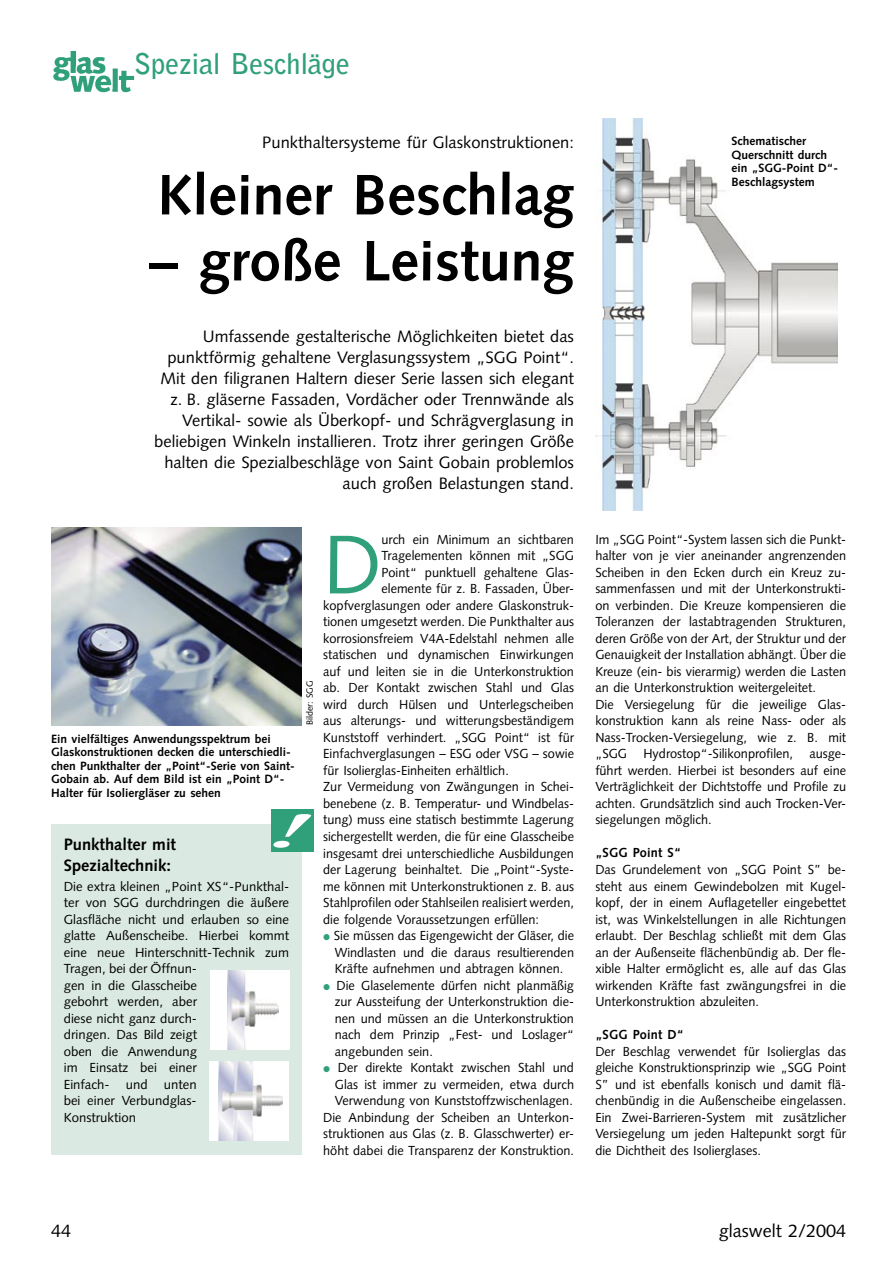
<style>
.page{position:relative;width:893px;height:1263px;background:#fff}
.page>*{position:absolute;margin:0;border:0;box-sizing:border-box;transform-origin:0 0}
.t1{font:83.25px "Syntax";color:#30a07a}
.t2{font:700 57px "Syntax";color:#000}
.t3{font:700 28.5px "Bell Gothic";letter-spacing:-.01em;color:#30a07a}
.t4{font:18px "Syntax";color:#000}
.t5{font:16.5px/21px "Syntax";color:#000;text-align:right}
.t6{font:700 16.5px/21px "Syntax";color:#000}
.t7{font:13.2px/16.5px "Syntax";color:#000}
.t8{font:700 13.2px "Syntax";letter-spacing:.015em;color:#000}
.t9{font:700 12px/13.5px "Syntax";color:#000}
.t10{font:9px "Syntax";color:#000}
</style>
<div class="page">
<img style="left:53px;top:51px;width:82px;height:42px">
<img style="left:51px;top:527px;width:251px;height:198px">
<img style="left:595px;top:118px;width:243px;height:393px">
<div style="left:51px;top:824px;width:251px;height:330px;background:#dae9e1"></div>
<div style="left:271px;top:810px;width:43px;height:42px;background:#30a07a"></div>
<svg style="left:273px;top:814px;width:39px;height:34px"></svg>
<div style="left:210px;top:971px;width:79px;height:79px;background:#fff"></div>
<img style="left:227px;top:971px;width:52px;height:79px">
<div style="left:210px;top:1061px;width:79px;height:80px;background:#fff"></div>
<img style="left:219px;top:1061px;width:63px;height:80px">
<h3 class="t3" style="left:134px;top:46px;width:218px">Spezial Beschläge</h3>
<p class="t5" style="left:262px;top:132px;width:313px">Punkthaltersysteme für Glaskonstruktionen:</p>
<h2 class="t2" style="left:158px;top:162px;width:418px">Kleiner Beschlag</h2>
<h2 class="t2" style="left:150px;top:228px;width:426px">– große Leistung</h2>
<p class="t5" style="left:154px;top:326px;width:421px">Umfassende gestalterische Möglichkeiten bietet das punktförmig gehaltene Verglasungssystem „SGG Point“.<br>Mit den filigranen Haltern dieser Serie lassen sich elegant z. B. gläserne Fassaden, Vordächer oder Trennwände als Vertikal- sowie als Überkopf- und Schrägverglasung in beliebigen Winkeln installieren. Trotz ihrer geringen Größe halten die Spezialbeschläge von Saint Gobain problemlos auch großen Belastungen stand.</p>
<p class="t9" style="left:51px;top:732px;width:245px">Ein vielfältiges Anwendungsspektrum bei Glaskonstruktionen decken die unterschiedli&shy;chen Punkthalter der „Point“-Serie von Saint-Gobain ab. Auf dem Bild ist ein „Point D“- Halter für Isoliergläser zu sehen</p>
<p class="t6" style="left:64px;top:834px;width:114px">Punkthalter mit<br>Spezialtechnik:</p>
<p class="t7" style="left:64px;top:878px;width:227px">Die extra kleinen „Point XS“-Punkthal&shy;ter von SGG durchdringen die äußere<br>Glasfläche nicht und erlauben so eine glatte Außenscheibe. Hierbei kommt eine neue Hinterschnitt-Technik zum<br>Tragen, bei der Öffnun-<br>gen in die Glasscheibe<br>gebohrt werden, aber<br>diese nicht ganz durch-<br>dringen. Das Bild zeigt<br>oben die Anwendung<br>im Einsatz bei einer<br>Einfach- und unten<br>bei einer Verbundglas-<br>Konstruktion</p>
<p class="t10" style="left:304px;top:725px;width:46px;rotate:-90deg">Bilder: SGG</p>
<h1 class="t1" style="left:323px;top:515px;width:60px">D</h1>
<p class="t7" style="left:381px;top:531px;width:194px">urch ein Minimum an sichtbaren</p>
<p class="t7" style="left:381px;top:548px;width:194px">Tragelementen können mit „SGG</p>
<p class="t7" style="left:381px;top:564px;width:194px">Point“ punktuell gehaltene Glas-</p>
<p class="t7" style="left:381px;top:581px;width:194px">elemente für z. B. Fassaden, Über-</p>
<p class="t7" style="left:323px;top:597px;width:252px">kopfverglasungen oder andere Glaskonstruk-</p>
<p class="t7" style="left:323px;top:614px;width:252px">tionen umgesetzt werden. Die Punkthalter aus</p>
<p class="t7" style="left:323px;top:630px;width:252px">korrosionsfreiem V4A-Edelstahl nehmen alle</p>
<p class="t7" style="left:323px;top:647px;width:252px">statischen und dynamischen Einwirkungen</p>
<p class="t7" style="left:323px;top:663px;width:252px">auf und leiten sie in die Unterkonstruktion</p>
<p class="t7" style="left:323px;top:680px;width:252px">ab. Der Kontakt zwischen Stahl und Glas</p>
<p class="t7" style="left:323px;top:696px;width:252px">wird durch Hülsen und Unterlegscheiben</p>
<p class="t7" style="left:323px;top:713px;width:252px">aus alterungs- und witterungsbeständigem</p>
<p class="t7" style="left:323px;top:729px;width:252px">Kunststoff verhindert. „SGG Point“ ist für</p>
<p class="t7" style="left:323px;top:746px;width:252px">Einfachverglasungen – ESG oder VSG – sowie</p>
<p class="t7" style="left:323px;top:762px;width:187px">für Isolierglas-Einheiten erhältlich.</p>
<p class="t7" style="left:323px;top:779px;width:252px">Zur Vermeidung von Zwängungen in Schei-</p>
<p class="t7" style="left:323px;top:795px;width:252px">benebene (z. B. Temperatur- und Windbelas-</p>
<p class="t7" style="left:323px;top:812px;width:252px">tung) muss eine statisch bestimmte Lagerung</p>
<p class="t7" style="left:323px;top:828px;width:252px">sichergestellt werden, die für eine Glasscheibe</p>
<p class="t7" style="left:323px;top:845px;width:252px">insgesamt drei unterschiedliche Ausbildungen</p>
<p class="t7" style="left:323px;top:861px;width:252px">der Lagerung beinhaltet. Die „Point“-Syste-</p>
<p class="t7" style="left:323px;top:878px;width:252px">me können mit Unterkonstruktionen z. B. aus</p>
<p class="t7" style="left:323px;top:894px;width:252px">Stahlprofilen oder Stahlseilen realisiert werden,</p>
<p class="t7" style="left:323px;top:911px;width:217px">die folgende Voraussetzungen erfüllen:</p>
<p class="t7" style="left:334px;top:927px;width:242px">Sie müssen das Eigengewicht der Gläser, die</p>
<p class="t7" style="left:335px;top:944px;width:241px">Windlasten und die daraus resultierenden</p>
<p class="t7" style="left:335px;top:960px;width:230px">Kräfte aufnehmen und abtragen können.</p>
<p class="t7" style="left:337px;top:977px;width:239px">Die Glaselemente dürfen nicht planmäßig</p>
<p class="t7" style="left:335px;top:993px;width:241px">zur Aussteifung der Unterkonstruktion die-</p>
<p class="t7" style="left:335px;top:1010px;width:241px">nen und müssen an die Unterkonstruktion</p>
<p class="t7" style="left:335px;top:1026px;width:241px">nach dem Prinzip „Fest- und Loslager“</p>
<p class="t7" style="left:335px;top:1043px;width:100px">angebunden sein.</p>
<p class="t7" style="left:338px;top:1059px;width:238px">Der direkte Kontakt zwischen Stahl und</p>
<p class="t7" style="left:335px;top:1076px;width:241px">Glas ist immer zu vermeiden, etwa durch</p>
<p class="t7" style="left:335px;top:1092px;width:240px">Verwendung von Kunststoffzwischenlagen.</p>
<p class="t7" style="left:323px;top:1109px;width:252px">Die Anbindung der Scheiben an Unterkon-</p>
<p class="t7" style="left:323px;top:1125px;width:252px">struktionen aus Glas (z. B. Glasschwerter) er-</p>
<p class="t7" style="left:323px;top:1142px;width:252px">höht dabei die Transparenz der Konstruktion.</p>
<p class="t9" style="left:731px;top:134px;width:108px">Schematischer<br>Querschnitt durch ein „SGG-Point D“-<br>Beschlagsystem</p>
<p class="t7" style="left:595px;top:531px;width:252px">Im „SGG Point“-System lassen sich die Punkt&shy;halter von je vier aneinander angrenzenden Scheiben in den Ecken durch ein Kreuz zu&shy;sammenfassen und mit der Unterkonstrukti&shy;on verbinden. Die Kreuze kompensieren die Toleranzen der lastabtragenden Strukturen, deren Größe von der Art, der Struktur und der Genauigkeit der Installation abhängt. Über die Kreuze (ein- bis vierarmig) werden die Lasten an die Unterkonstruktion weitergeleitet.<br>Die Versiegelung für die jeweilige Glas&shy;konstruktion kann als reine Nass- oder als Nass-Trocken-Versiegelung, wie z. B. mit „SGG Hydrostop“-Silikonprofilen, ausge&shy;führt werden. Hierbei ist besonders auf eine Verträglichkeit der Dichtstoffe und Profile zu achten. Grundsätzlich sind auch Trocken-Ver&shy;siegelungen möglich.</p>
<p class="t8" style="left:595px;top:845px;width:87px">„SGG Point S“</p>
<p class="t7" style="left:595px;top:861px;width:252px;text-align:justify">Das Grundelement von „SGG Point S” be&shy;steht aus einem Gewindebolzen mit Kugel&shy;kopf, der in einem Auflageteller eingebettet ist, was Winkelstellungen in alle Richtungen erlaubt. Der Beschlag schließt mit dem Glas an der Außenseite flächenbündig ab. Der fle&shy;xible Halter ermöglicht es, alle auf das Glas wirkenden Kräfte fast zwängungsfrei in die Unterkonstruktion abzuleiten.</p>
<p class="t8" style="left:595px;top:1027px;width:90px">„SGG Point D“</p>
<p class="t7" style="left:595px;top:1043px;width:252px;text-align:justify">Der Beschlag verwendet für Isolierglas das gleiche Konstruktionsprinzip wie „SGG Point S” und ist ebenfalls konisch und damit flä&shy;chenbündig in die Außenscheibe eingelassen.<br>Ein Zwei-Barrieren-System mit zusätzlicher Versiegelung um jeden Haltepunkt sorgt für die Dichtheit des Isolierglases.</p>
<h3 class="t4" style="left:51px;top:1220px;width:22px">44</h3>
<h3 class="t4" style="left:719px;top:1220px;width:129px">glaswelt 2/2004</h3>
</div>
